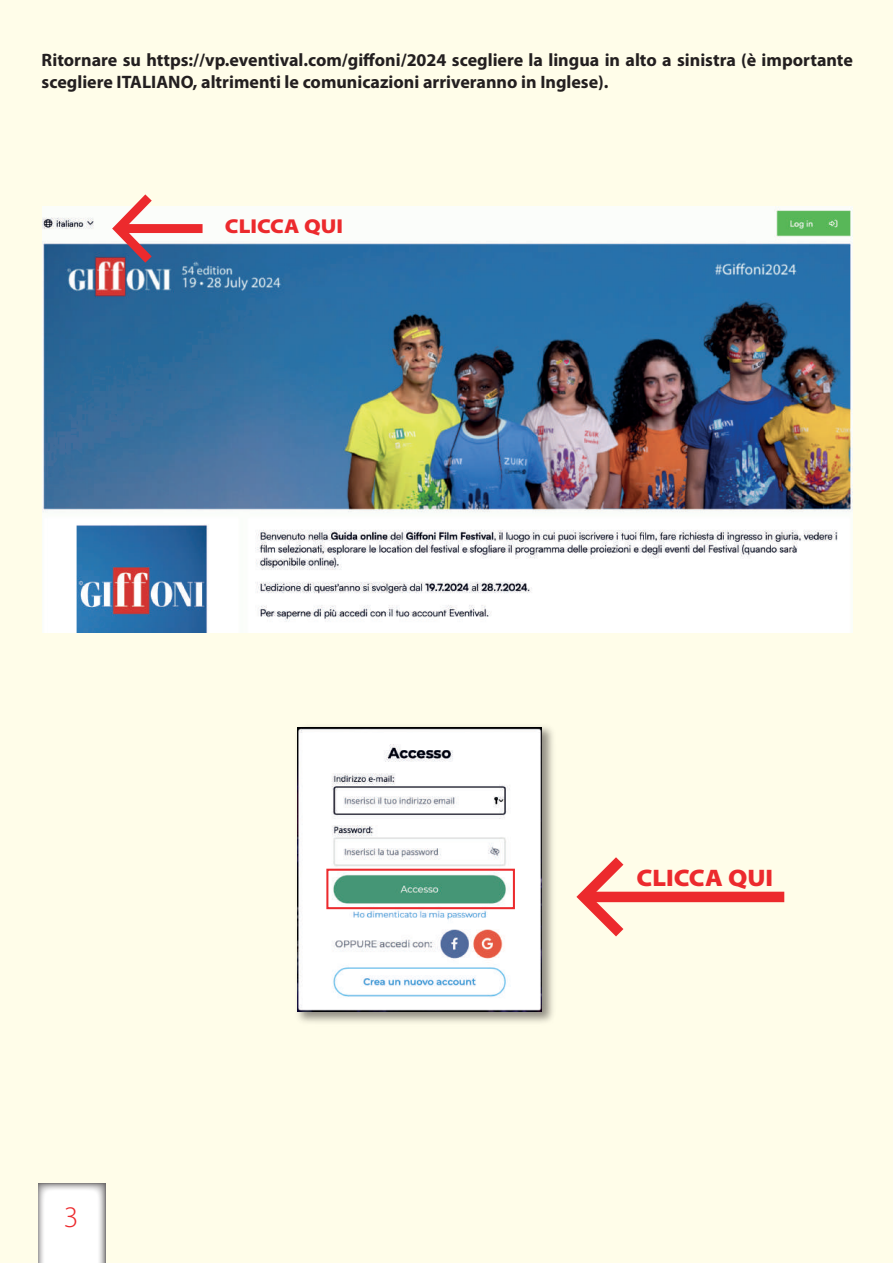
<style>
.page{position:relative;width:893px;height:1263px;background:#fffde9}
.page>*{position:absolute;margin:0;border:0;box-sizing:border-box;transform-origin:0 0}
.t1{font:300 30px "Myriad Pro";color:#ec2a2d}
.t2{font:900 semi-expanded 24px "Myriad Pro";color:#ec2a2d}
.t3{font:900 semi-expanded 20.1px "Myriad Pro";color:#ec2a2d}
.t4{font:700 18px/21.6px "Myriad Pro";color:#231f20}
</style>
<div class="page">
<img style="left:297px;top:726px;width:256px;height:297px">
<img style="left:297px;top:727px;width:245px;height:285px">
<div style="left:584px;top:892px;width:200px;height:10px;background:#ec2a2d"></div>
<svg style="left:576px;top:857px;width:59px;height:80px"></svg>
<div style="left:326px;top:869px;width:189px;height:40px;border:2px solid #ec2a2d"></div>
<svg style="left:38px;top:1183px;width:68px;height:80px;background:#efefef"></svg>
<img style="left:42px;top:207px;width:810px;height:425px">
<div style="left:118px;top:224px;width:85px;height:9px;background:#ec2a2d"></div>
<svg style="left:106px;top:194px;width:55px;height:78px"></svg>
<p class="t4" style="left:42px;top:49px;width:813px">Ritornare su https://vp.eventival.com/giffoni/2024 scegliere la lingua in alto a sinistra (è importante scegliere ITALIANO, altrimenti le comunicazioni arriveranno in Inglese).</p>
<p class="t3" style="left:225px;top:215px;width:120px">CLICCA QUI</p>
<h1 class="t1" style="left:64px;top:1201px;width:16px">3</h1>
<h2 class="t2" style="left:636px;top:864px;width:138px">CLICCA QUI</h2>
</div>
